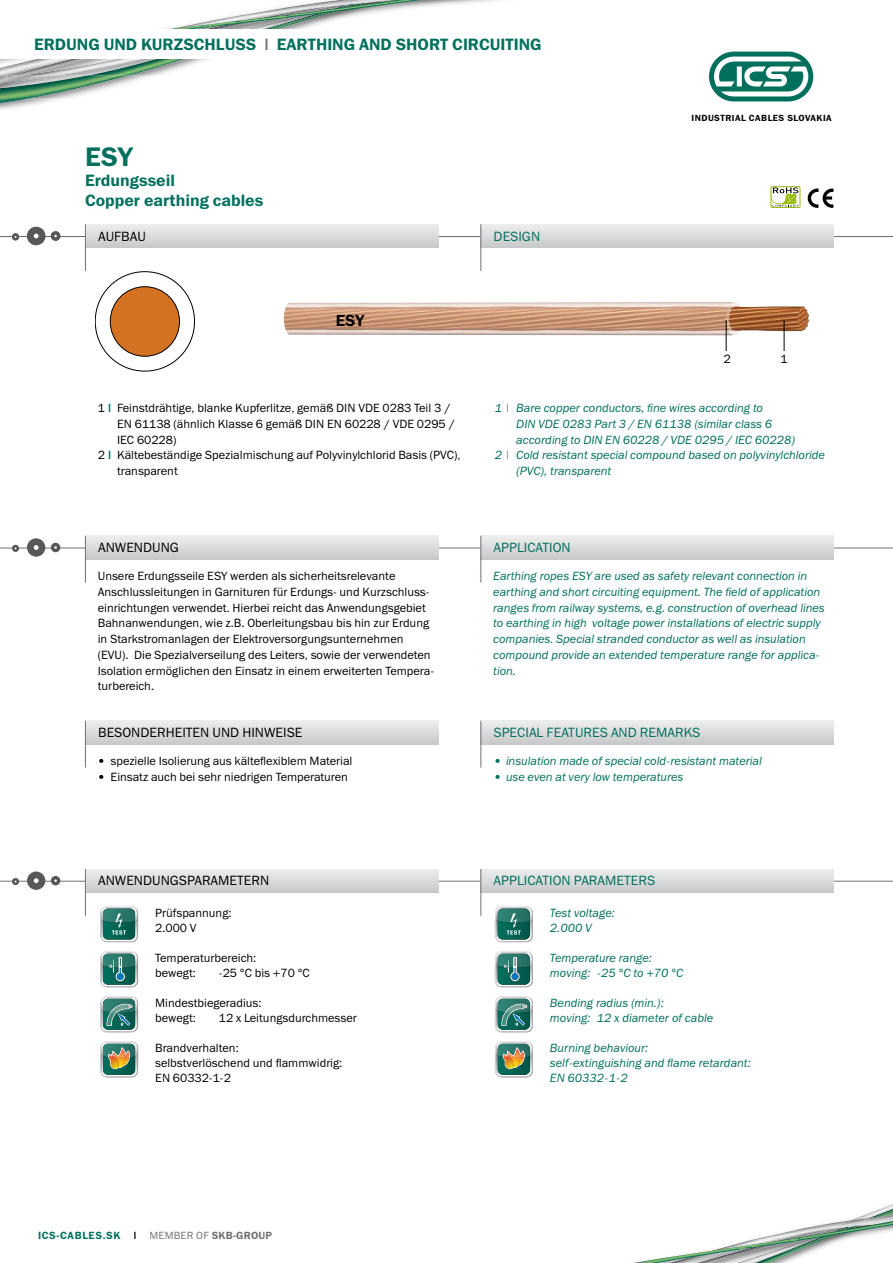
<style>
.page{position:relative;width:893px;height:1263px;background:#fff}
.page>*{position:absolute;margin:0;border:0;box-sizing:border-box;transform-origin:0 0}
.t1{font:27px "Franklin Gothic Demi ITC";color:#00705d}
.t2{font:16.5px/19.8px "Franklin Gothic Demi ITC";color:#00705d}
.t3{font:16.2px "Franklin Gothic Demi ITC";color:#000}
.t4{font:13.5px "Franklin Gothic Book ITC";color:#00705d}
.t5{font:13.5px "Franklin Gothic Book ITC";color:#000}
.t6{font:12.15px "Franklin Gothic Book ITC";color:#000}
.t7{font:12px/15.8px "Franklin Gothic Book ITC";color:#000}
.t8{font:italic 12px/15.8px "Franklin Gothic Book ITC";color:#00705d}
.t9{font:10.5px "Franklin Gothic Demi ITC";letter-spacing:.06em;color:#00705d}
.t10{font:9px "Franklin Gothic Demi ITC";letter-spacing:.05em;color:#000}
.s1{color:#707173}
.s2{font-family:"Franklin Gothic Demi ITC";color:#00705d}
.s3{color:#000}
.s4{font-family:"Franklin Gothic Book ITC";color:#707173}
</style>
<div class="page">
<svg style="left:0;top:98px;width:30px;height:5px"></svg>
<img style="left:0;top:75px;width:130px;height:23px">
<svg style="left:0;top:75px;width:4px;height:4px"></svg>
<img style="left:0;top:59px;width:206px;height:16px">
<img style="left:63px;top:59px;width:150px;height:2px">
<svg style="left:155px;top:0;width:265px;height:29px"></svg>
<img style="left:867px;top:1204px;width:26px;height:10px">
<img style="left:869px;top:1209px;width:24px;height:5px">
<svg style="left:634px;top:1214px;width:259px;height:49px"></svg>
<svg style="left:709px;top:52px;width:104px;height:49px"></svg>
<svg style="left:714px;top:57px;width:94px;height:39px"></svg>
<hr style="left:0;top:236px;width:893px;height:1px;background:#707173">
<div style="left:27px;top:227px;width:18px;height:18px;background:#58585a;border-radius:50%"></div>
<svg style="left:34px;top:234px;width:5px;height:4px"></svg>
<svg style="left:51px;top:231px;width:9px;height:10px"></svg>
<svg style="left:12px;top:233px;width:7px;height:7px"></svg>
<div style="left:481px;top:224px;width:353px;height:24px;background:linear-gradient(to bottom,#edeeee,#c9cacc)"></div>
<hr style="left:480px;top:224px;width:1px;height:47px;background:#707173">
<div style="left:85px;top:224px;width:353px;height:24px;background:linear-gradient(to bottom,#edeeee,#c9cacc)"></div>
<hr style="left:85px;top:224px;width:1px;height:47px;background:#707173">
<svg style="left:808px;top:189px;width:25px;height:19px"></svg>
<div style="left:110px;top:287px;width:69px;height:69px;background:#d37220;border-radius:50%"></div>
<div style="left:110px;top:287px;width:70px;height:69px;border:1px solid #000;border-radius:50%"></div>
<hr style="left:0;top:548px;width:893px;height:1px;background:#707173">
<div style="left:27px;top:538px;width:18px;height:19px;background:#58585a;border-radius:50%"></div>
<svg style="left:34px;top:545px;width:5px;height:5px"></svg>
<svg style="left:51px;top:543px;width:9px;height:9px"></svg>
<svg style="left:12px;top:545px;width:7px;height:7px"></svg>
<svg style="left:481px;top:536px;width:353px;height:23px;background:#dadbdb"></svg>
<hr style="left:480px;top:536px;width:1px;height:47px;background:#707173">
<svg style="left:86px;top:536px;width:352px;height:23px;background:#dadbdc"></svg>
<hr style="left:85px;top:536px;width:1px;height:47px;background:#707173">
<hr style="left:0;top:881px;width:893px;height:1px;background:#707173">
<div style="left:27px;top:871px;width:18px;height:19px;background:#58585a;border-radius:50%"></div>
<svg style="left:34px;top:878px;width:5px;height:5px"></svg>
<svg style="left:51px;top:876px;width:9px;height:9px"></svg>
<svg style="left:12px;top:878px;width:7px;height:7px"></svg>
<svg style="left:481px;top:869px;width:353px;height:23px;background:#dadbdc"></svg>
<hr style="left:480px;top:869px;width:1px;height:47px;background:#707173">
<svg style="left:86px;top:869px;width:352px;height:23px;background:#dadbdc"></svg>
<hr style="left:85px;top:869px;width:1px;height:47px;background:#707173">
<svg style="left:481px;top:721px;width:353px;height:23px;background:#dadbdb"></svg>
<hr style="left:480px;top:721px;width:1px;height:46px;background:#707173">
<svg style="left:86px;top:721px;width:352px;height:23px;background:#dadbdc"></svg>
<hr style="left:85px;top:721px;width:1px;height:46px;background:#707173">
<svg style="left:100px;top:906px;width:38px;height:36px"></svg>
<svg style="left:100px;top:951px;width:38px;height:36px"></svg>
<svg style="left:100px;top:996px;width:38px;height:36px"></svg>
<svg style="left:100px;top:1041px;width:38px;height:36px"></svg>
<svg style="left:495px;top:906px;width:38px;height:36px"></svg>
<svg style="left:495px;top:951px;width:38px;height:36px"></svg>
<svg style="left:495px;top:996px;width:38px;height:36px"></svg>
<svg style="left:495px;top:1041px;width:38px;height:36px"></svg>
<div style="left:771px;top:186px;width:29px;height:22px;border:1px solid #97be0d"></div>
<svg style="left:771px;top:187px;width:27px;height:20px"></svg>
<img style="left:297px;top:302px;width:512px;height:33px">
<hr style="left:726px;top:320px;width:1px;height:31px;background:#000">
<hr style="left:784px;top:320px;width:1px;height:31px;background:#000">
<svg style="left:283px;top:303px;width:14px;height:32px"></svg>
<h2 class="t2" style="left:34px;top:35px;width:509px">ERDUNG UND KURZSCHLUSS <span class="s1">|</span> EARTHING AND SHORT CIRCUITING</h2>
<h1 class="t1" style="left:85px;top:141px;width:50px">ESY</h1>
<h2 class="t2" style="left:85px;top:171px;width:180px">Erdungsseil<br>Copper earthing cables</h2>
<p class="t5" style="left:98px;top:227px;width:49px">AUFBAU</p>
<p class="t4" style="left:494px;top:227px;width:48px">DESIGN</p>
<h3 class="t3" style="left:336px;top:311px;width:30px">ESY</h3>
<p class="t10" style="left:691px;top:113px;width:142px">INDUSTRIAL CABLES SLOVAKIA</p>
<p class="t6" style="left:724px;top:351px;width:9px">2</p>
<p class="t6" style="left:780px;top:351px;width:9px">1</p>
<p class="t7" style="left:98px;top:400px;width:354px">1 <span class="s2">|</span> Feinstdrähtige, blanke Kupferlitze, gemäß DIN VDE 0283 Teil 3 /</p>
<p class="t7" style="left:117px;top:416px;width:339px">EN 61138 (ähnlich Klasse 6 gemäß DIN EN 60228 / VDE 0295 /</p>
<p class="t7" style="left:117px;top:431px;width:61px">IEC 60228)</p>
<p class="t7" style="left:98px;top:447px;width:364px">2 <span class="s2">|</span> Kältebeständige Spezialmischung auf Polyvinylchlorid Basis (PVC),</p>
<p class="t7" style="left:117px;top:463px;width:62px">transparent</p>
<p class="t8" style="left:495px;top:401px;width:270px">1 <span class="s1">|</span> Bare copper conductors, fine wires according to</p>
<p class="t8" style="left:516px;top:416px;width:257px">DIN VDE 0283 Part 3 / EN 61138 (similar class 6</p>
<p class="t8" style="left:516px;top:432px;width:280px">according to DIN EN 60228 / VDE 0295 / IEC 60228)</p>
<p class="t8" style="left:495px;top:448px;width:332px">2 <span class="s1">|</span> Cold resistant special compound based on polyvinylchloride</p>
<p class="t8" style="left:516px;top:463px;width:97px">(PVC), transparent</p>
<p class="t5" style="left:98px;top:539px;width:82px">ANWENDUNG</p>
<p class="t4" style="left:494px;top:539px;width:79px">APPLICATION</p>
<p class="t7" style="left:98px;top:568px;width:338px">Unsere Erdungsseile ESY werden als sicherheitsrelevante Anschlussleitungen in Garnituren für Erdungs- und Kurzschluss&shy;einrichtungen verwendet. Hierbei reicht das Anwendungsgebiet Bahnanwendungen, wie z.B. Oberleitungsbau bis hin zur Erdung in Starkstromanlagen der Elektroversorgungsunternehmen (EVU). Die Spezialverseilung des Leiters, sowie der verwendeten Isolation ermöglichen den Einsatz in einem erweiterten Tempera&shy;turbereich.</p>
<p class="t8" style="left:493px;top:568px;width:333px">Earthing ropes ESY are used as safety relevant connection in earthing and short circuiting equipment. The field of application ranges from railway systems, e.g. construction of overhead lines to earthing in high voltage power installations of electric supply companies. Special stranded conductor as well as insulation compound provide an extended temperature range for applica&shy;tion.</p>
<p class="t5" style="left:98px;top:724px;width:206px">BESONDERHEITEN UND HINWEISE</p>
<p class="t4" style="left:494px;top:724px;width:208px">SPECIAL FEATURES AND REMARKS</p>
<p class="t7" style="left:98px;top:753px;width:256px">• spezielle Isolierung aus kälteflexiblem Material</p>
<p class="t7" style="left:98px;top:769px;width:252px">• Einsatz auch bei sehr niedrigen Temperaturen</p>
<p class="t8" style="left:493px;top:753px;width:270px">• insulation made of special cold-resistant material</p>
<p class="t8" style="left:493px;top:769px;width:192px">• use even at very low temperatures</p>
<p class="t5" style="left:98px;top:872px;width:173px">ANWENDUNGSPARAMETERN</p>
<p class="t4" style="left:494px;top:872px;width:163px">APPLICATION PARAMETERS</p>
<p class="t7" style="left:155px;top:905px;width:78px;line-height:15px">Prüfspannung:<br>2.000 V</p>
<p class="t7" style="left:155px;top:950px;width:103px;line-height:15px">Temperaturbereich: bewegt:</p>
<p class="t7" style="left:219px;top:965px;width:92px">-25 °C bis +70 °C</p>
<p class="t7" style="left:155px;top:995px;width:108px;line-height:15px">Mindestbiegeradius: bewegt:</p>
<p class="t7" style="left:219px;top:1010px;width:139px">12 x Leitungsdurchmesser</p>
<p class="t7" style="left:155px;top:1040px;width:189px;line-height:15px">Brandverhalten:<br>selbstverlöschend und flammwidrig:<br>EN 60332-1-2</p>
<p class="t9" style="left:38px;top:1229px;width:236px">ICS-CABLES.SK <span class="s3">|</span> <span class="s4">MEMBER OF</span> <span class="s1">SKB-GROUP</span></p>
<p class="t8" style="left:550px;top:906px;width:66px;line-height:15px">Test voltage:<br>2.000 V</p>
<p class="t8" style="left:550px;top:951px;width:135px;line-height:15px">Temperature range: moving: -25 °C to +70 °C</p>
<p class="t8" style="left:550px;top:996px;width:165px;line-height:15px">Bending radius (min.):<br>moving: 12 x diameter of cable</p>
<p class="t8" style="left:550px;top:1041px;width:202px;line-height:15px">Burning behaviour:<br>self-extinguishing and flame retardant:<br>EN 60332-1-2</p>
</div>
